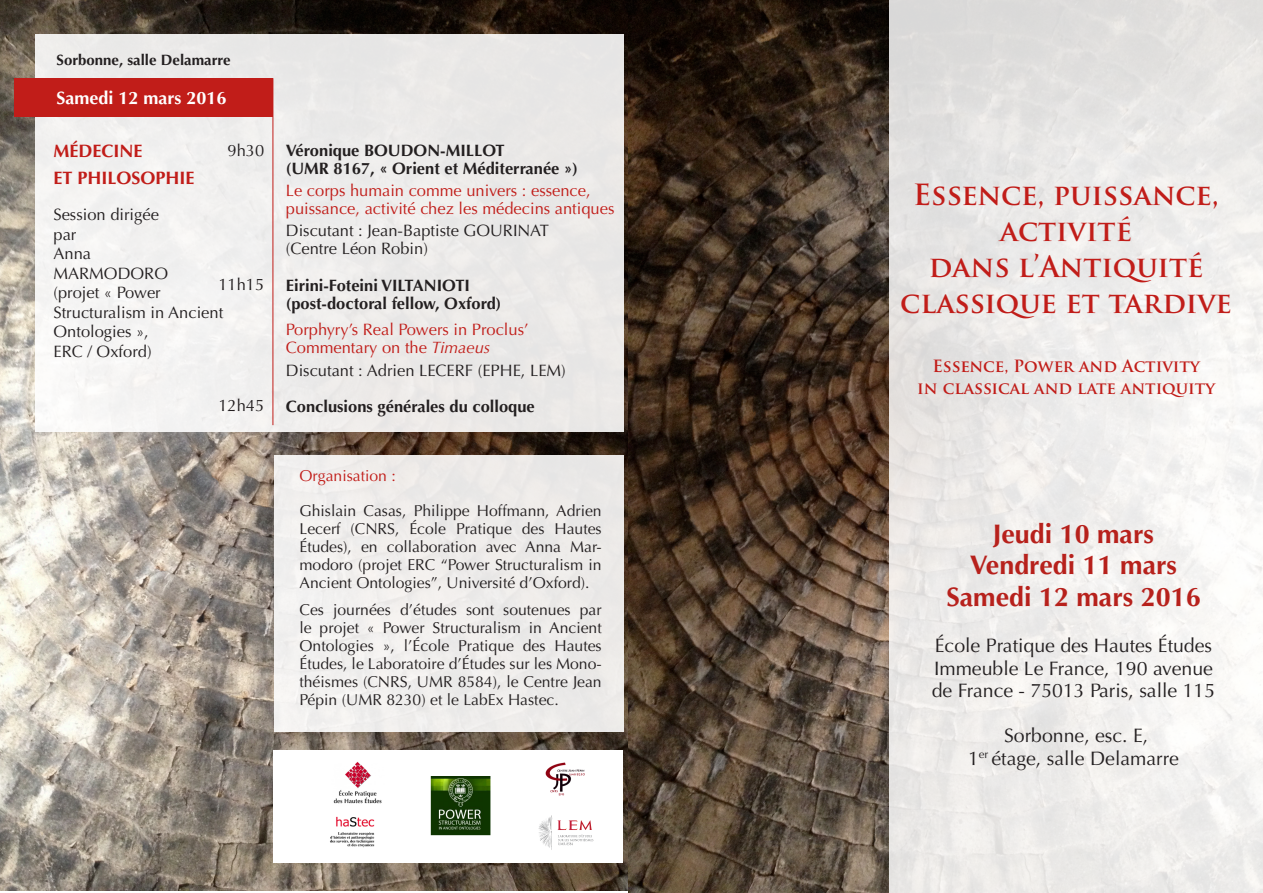
<style>
.page{position:relative;width:1263px;height:893px;background:#fff}
.page>*{position:absolute;margin:0;border:0;box-sizing:border-box;transform-origin:0 0}
.t1{font:700 28.5px/36px "Trajan Pro";color:#c11d19;text-align:center}
.t2{font:700 26.85px/31.5px "Optima LT Std";color:#b7211c;text-align:center}
.t3{font:19.5px/22.5px "Optima LT Std";color:#231f20}
.t4{font:700 18px "Optima LT Std";color:#c11d19}
.t5{font:700 18px "Optima LT Std";color:#fff}
.t6{font:16.5px/18px "Optima LT Std";color:#231f20}
.t7{font:700 16.5px/18px "Optima LT Std";color:#231f20}
.t8{font:16.5px/18px "Optima LT Std";color:#c11d19}
.t9{font:700 16.5px/22.5px "Trajan Pro";color:#c11d19;text-align:center}
.t10{font:15.75px/18px "Optima LT Std";color:#231f20;text-align:justify}
.t11{font:15.75px "Optima LT Std";color:#c11d19}
.t12{font:700 15px "Optima LT Std";color:#231f20}
.s1{font-style:italic}
</style>
<div class="page">
<img style="left:0;top:0;width:628px;height:891px">
<img style="left:628px;top:0;width:261px;height:893px">
<svg style="left:889px;top:0;width:374px;height:893px;fill:#ecebea"></svg>
<div style="left:36px;top:34px;width:588px;height:398px;background:#edebea"></div>
<div style="left:273px;top:750px;width:350px;height:112px;background:#fff"></div>
<img style="left:430px;top:776px;width:60px;height:59px">
<img style="left:330px;top:816px;width:45px;height:32px">
<img style="left:333px;top:761px;width:49px;height:43px">
<svg style="left:538px;top:815px;width:55px;height:35px"></svg>
<img style="left:545px;top:762px;width:40px;height:34px">
<div style="left:14px;top:78px;width:259px;height:39px;background:#c11d19"></div>
<hr style="left:273px;top:78px;width:1px;height:347px;background:#c11d19">
<div style="left:274px;top:455px;width:350px;height:277px;background:#efedeb"></div>
<p class="t12" style="left:57px;top:51px;width:176px">Sorbonne, salle Delamarre</p>
<p class="t5" style="left:57px;top:87px;width:172px">Samedi 12 mars 2016</p>
<p class="t4" style="left:53px;top:141px;width:91px">MÉDECINE</p>
<p class="t4" style="left:53px;top:168px;width:143px">ET PHILOSOPHIE</p>
<p class="t6" style="left:53px;top:206px;width:107px">Session dirigée</p>
<p class="t6" style="left:53px;top:225px;width:24px">par</p>
<p class="t6" style="left:53px;top:245px;width:39px">Anna</p>
<p class="t6" style="left:53px;top:264px;width:116px">MARMODORO</p>
<p class="t6" style="left:53px;top:284px;width:109px">(projet « Power</p>
<p class="t6" style="left:53px;top:303px;width:171px">Structuralism in Ancient</p>
<p class="t6" style="left:53px;top:323px;width:97px">Ontologies »,</p>
<p class="t6" style="left:53px;top:342px;width:100px">ERC / Oxford)</p>
<p class="t6" style="left:228px;top:142px;width:38px">9h30</p>
<p class="t6" style="left:218px;top:275px;width:47px">11h15</p>
<p class="t6" style="left:218px;top:397px;width:47px">12h45</p>
<p class="t7" style="left:286px;top:141px;width:293px">Véronique BOUDON-MILLOT<br>(UMR 8167, « Orient et Méditerranée »)</p>
<p class="t8" style="left:286px;top:182px;width:330px">Le corps humain comme univers : essence, puissance, activité chez les médecins antiques</p>
<p class="t6" style="left:286px;top:222px;width:265px">Discutant : Jean-Baptiste GOURINAT (Centre Léon Robin)</p>
<p class="t7" style="left:286px;top:276px;width:186px">Eirini-Foteini VILTANIOTI</p>
<p class="t7" style="left:286px;top:295px;width:217px">(post-doctoral fellow, Oxford)</p>
<p class="t8" style="left:286px;top:321px;width:244px">Porphyry’s Real Powers in Proclus’<br>Commentary on the <span class="s1">Timaeus</span></p>
<p class="t6" style="left:286px;top:361px;width:281px">Discutant : Adrien LECERF (EPHE, LEM)</p>
<p class="t7" style="left:286px;top:397px;width:250px">Conclusions générales du colloque</p>
<p class="t11" style="left:299px;top:467px;width:98px">Organisation :</p>
<p class="t10" style="left:299px;top:502px;width:304px">Ghislain Casas, Philippe Hoffmann, Adrien Lecerf (CNRS, École Pratique des Hautes Études), en collaboration avec Anna Mar&shy;modoro (projet ERC “Power Structuralism in Ancient Ontologies”, Université d’Oxford).</p>
<p class="t10" style="left:299px;top:601px;width:304px">Ces journées d’études sont soutenues par le projet « Power Structuralism in Ancient Ontologies », l’École Pratique des Hautes Études, le Laboratoire d’Études sur les Mono&shy;théismes (CNRS, UMR 8584), le Centre Jean Pépin (UMR 8230) et le LabEx Hastec.</p>
<p class="t1" style="left:900px;top:177px;width:333px">Essence, puissance, activité<br>dans l’Antiquité classique et tardive</p>
<p class="t9" style="left:917px;top:355px;width:299px">Essence, Power and Activity<br>in classical and late antiquity</p>
<p class="t2" style="left:946px;top:518px;width:256px">Jeudi 10 mars<br>Vendredi 11 mars<br>Samedi 12 mars 2016</p>
<p class="t3" style="left:935px;top:635px;width:279px">École Pratique des Hautes Études</p>
<p class="t3" style="left:932px;top:657px;width:285px">Immeuble Le France, 190 avenue de France - 75013 Paris, salle 115</p>
<p class="t3" style="left:1004px;top:725px;width:146px">Sorbonne, esc. E,</p>
<p class="t3" style="left:968px;top:747px;width:212px">1<sup>er</sup> étage, salle Delamarre</p>
</div>
